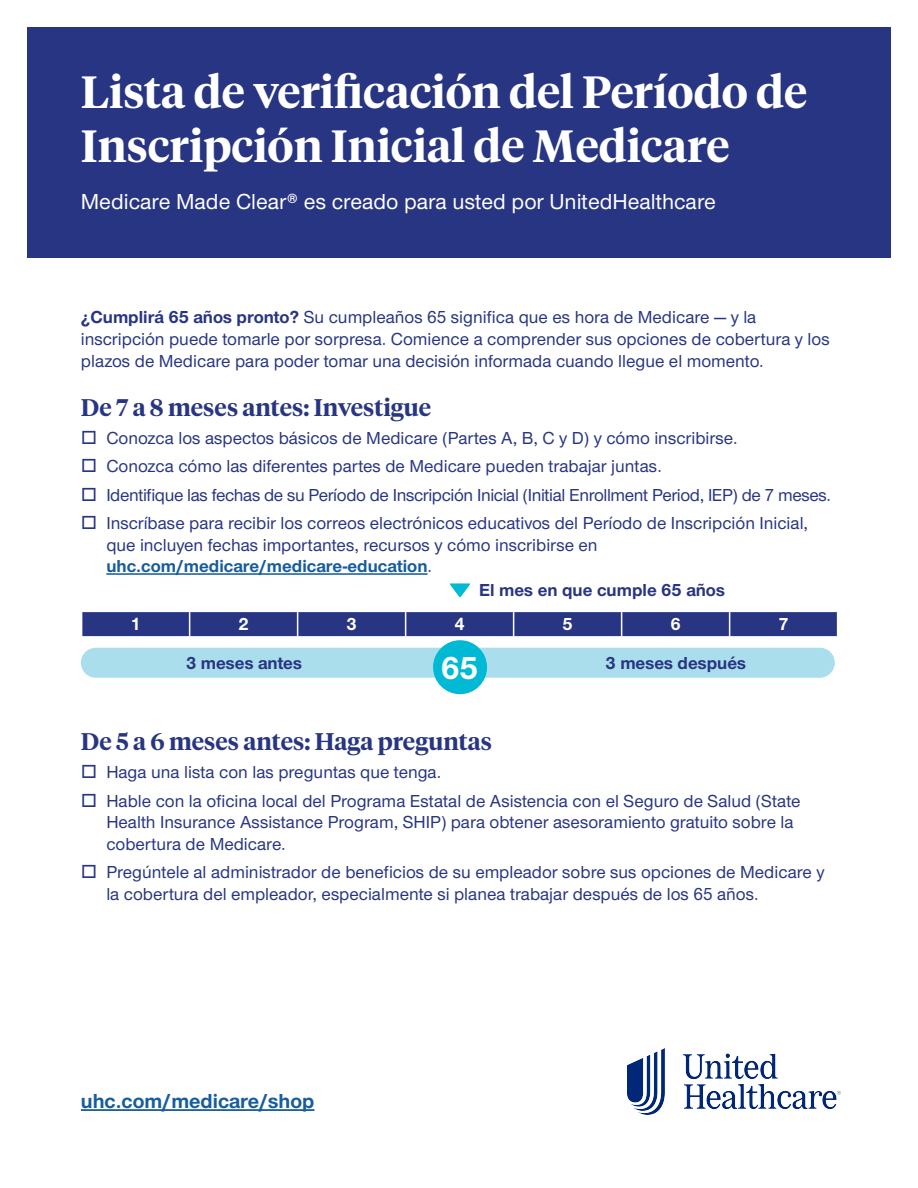
<style>
.page{position:relative;width:918px;height:1188px;background:#fff}
.page>*{position:absolute;margin:0;border:0;box-sizing:border-box;transform-origin:0 0}
.t1{font:600 45px/54px "UHC Serif Headline";color:#fff}
.t2{font:700 33px "UHC Sans";color:#fff}
.t3{font:600 24px "UHC Serif Headline";color:#283582}
.t4{font:500 22.5px "UHC Sans";color:#fff}
.t5{font:700 21px "UHC Sans";color:#175d9e}
.t6{font:500 18px/21.6px "UHC Sans";color:#283582}
.t7{font:500 18px "UHC Sans";letter-spacing:-.02em;color:#283582}
.t8{font:700 18px "UHC Sans";color:#283582}
.t9{font:700 18px "UHC Sans";color:#fff}
.s1{font-weight:700}
.s2{font-family:"Inter"}
.s3{font-weight:700;color:#175d9e}
</style>
<div class="page">
<hr style="left:106px;top:573px;width:322px;height:2px;background:#175d9e">
<svg style="left:82px;top:612px;width:756px;height:24px;background:#2b3884"></svg>
<div style="left:81px;top:648px;width:754px;height:30px;background:#aadeed;border-radius:15px"></div>
<svg style="left:450px;top:583px;width:20px;height:14px"></svg>
<div style="left:433px;top:640px;width:54px;height:54px;background:#00b9d4;border-radius:50%"></div>
<div style="left:27px;top:27px;width:864px;height:230px;background:#283582"></div>
<hr style="left:81px;top:1109px;width:233px;height:2px;background:#175d9e">
<img style="left:628px;top:1049px;width:213px;height:65px">
<p class="t1" style="left:81px;top:63px;width:728px">Lista de verificación del Período de<br>Inscripción Inicial de Medicare</p>
<p class="t4" style="left:81px;top:187px;width:637px">Medicare Made Clear® es creado para usted por UnitedHealthcare</p>
<p class="t6" style="left:81px;top:306px;width:750px"><span class="s1">¿Cumplirá 65 años pronto?</span> Su cumpleaños 65 significa que es hora de Medicare — y la inscripción puede tomarle por sorpresa. Comience a comprender sus opciones de cobertura y los plazos de Medicare para poder tomar una decisión informada cuando llegue el momento.</p>
<p class="t3" style="left:81px;top:391px;width:352px">De 7 a 8 meses antes: Investigue</p>
<p class="t6" style="left:81px;top:426px;width:658px"><span class="s2">□</span> Conozca los aspectos básicos de Medicare (Partes A, B, C y D) y cómo inscribirse.</p>
<p class="t6" style="left:81px;top:455px;width:582px"><span class="s2">□</span> Conozca cómo las diferentes partes de Medicare pueden trabajar juntas.</p>
<p class="t7" style="left:81px;top:483px;width:752px"><span class="s2">□</span> Identifique las fechas de su Período de Inscripción Inicial (Initial Enrollment Period, IEP) de 7 meses.</p>
<p class="t6" style="left:106px;top:511px;width:703px;text-indent:-25px"><span class="s2">□</span> Inscríbase para recibir los correos electrónicos educativos del Período de Inscripción Inicial, que incluyen fechas importantes, recursos y cómo inscribirse en <span class="s3">uhc.com/medicare/medicare-education</span>.</p>
<p class="t8" style="left:479px;top:578px;width:247px">El mes en que cumple 65 años</p>
<p class="t9" style="left:130px;top:612px;width:12px">1</p>
<p class="t9" style="left:238px;top:612px;width:12px">2</p>
<p class="t9" style="left:346px;top:612px;width:12px">3</p>
<p class="t9" style="left:454px;top:612px;width:12px">4</p>
<p class="t9" style="left:562px;top:612px;width:12px">5</p>
<p class="t9" style="left:670px;top:612px;width:12px">6</p>
<p class="t9" style="left:778px;top:612px;width:12px">7</p>
<p class="t8" style="left:186px;top:651px;width:117px">3 meses antes</p>
<p class="t8" style="left:606px;top:651px;width:142px">3 meses después</p>
<p class="t2" style="left:441px;top:646px;width:39px">65</p>
<p class="t3" style="left:81px;top:725px;width:413px">De 5 a 6 meses antes: Haga preguntas</p>
<p class="t6" style="left:81px;top:761px;width:362px"><span class="s2">□</span> Haga una lista con las preguntas que tenga.</p>
<p class="t6" style="left:106px;top:789px;width:696px;text-indent:-25px"><span class="s2">□</span> Hable con la oficina local del Programa Estatal de Asistencia con el Seguro de Salud (State<br>Health Insurance Assistance Program, SHIP) para obtener asesoramiento gratuito sobre la cobertura de Medicare.</p>
<p class="t6" style="left:106px;top:861px;width:720px;text-indent:-25px"><span class="s2">□</span> Pregúntele al administrador de beneficios de su empleador sobre sus opciones de Medicare y la cobertura del empleador, especialmente si planea trabajar después de los 65 años.</p>
<p class="t5" style="left:81px;top:1087px;width:235px">uhc.com/medicare/shop</p>
</div>
